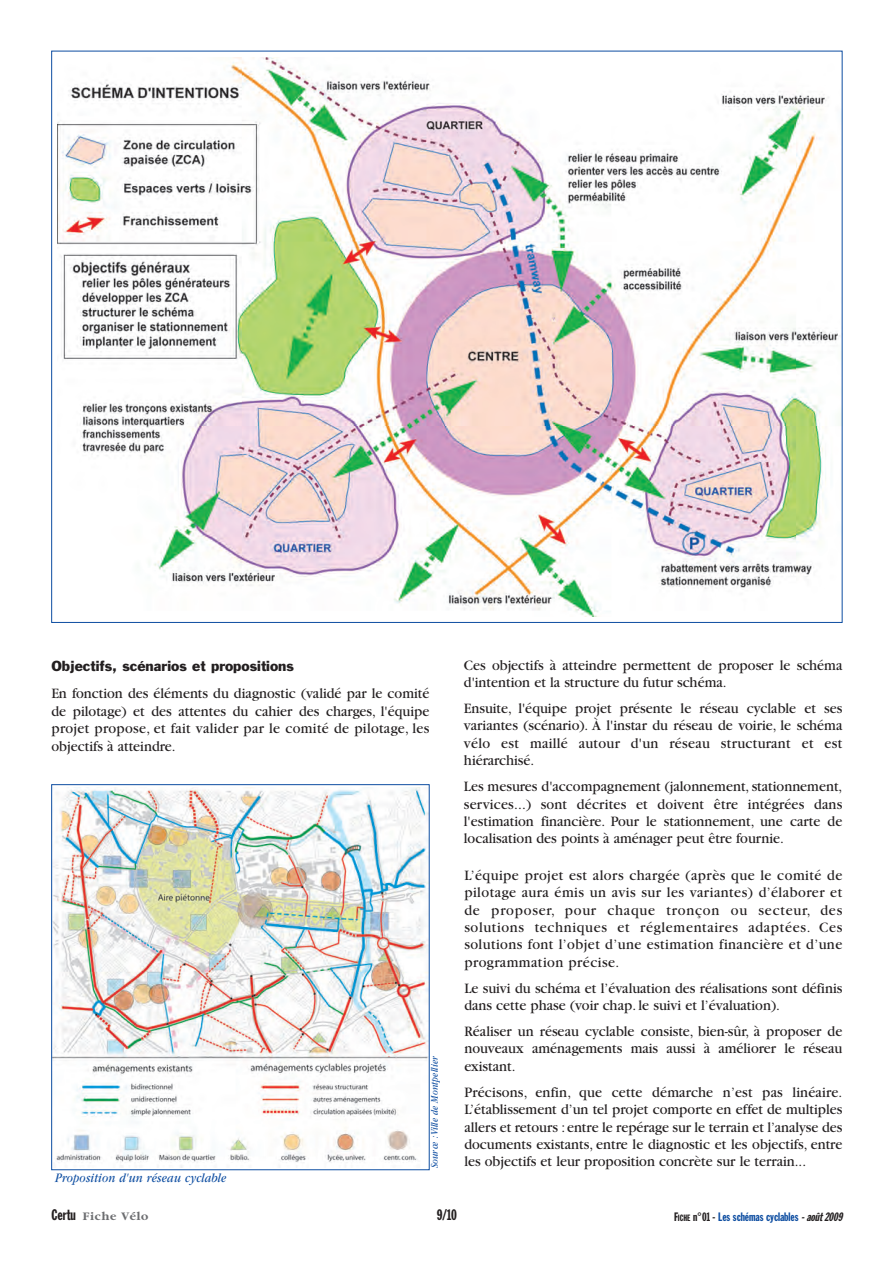
<style>
.page{position:relative;width:893px;height:1263px;background:#fff}
.page>*{position:absolute;margin:0;border:0;box-sizing:border-box;transform-origin:0 0}
.t1{font:15px/17.4px "Garamond";color:#231f20;text-align:justify;scale:.95 1}
.t2{font:15px "Franklin Gothic Extra Cond";color:#231f20}
.t3{font:13.5px "Franklin Gothic";color:#231f20}
.t4{font:italic 13.5px "Garamond";letter-spacing:.015em;color:#0d4da1;scale:.85 1}
.t5{font:12px "Franklin Gothic Extra Cond";color:#0d4da1}
.t6{font:700 12px "Garamond";letter-spacing:.055em;color:#6c6d70}
.t7{font:italic 10.5px "Garamond";letter-spacing:.015em;color:#0d4da1;scale:.85 1}
.s1{font-family:"Franklin Gothic Extra Cond";font-weight:400;font-size:15px;color:#231f20}
.s2{color:#231f20}
.s3{font-size:9px;color:#231f20}
.s4{font-style:italic;color:#231f20}
</style>
<div class="page">
<img style="left:58px;top:57px;width:782px;height:559px">
<img style="left:53px;top:787px;width:374px;height:380px">
<div style="left:51px;top:784px;width:378px;height:386px;border:1px solid #0d4da1"></div>
<p class="t3" style="left:51px;top:660px;width:244px">Objectifs, scénarios et propositions</p>
<p class="t1" style="left:51px;top:686px;width:399px">En fonction des éléments du diagnostic (validé par le comité de pilotage) et des attentes du cahier des charges, l'équipe projet propose, et fait valider par le comité de pilotage, les objectifs à atteindre.</p>
<p class="t4" style="left:55px;top:1173px;width:203px">Proposition d'un réseau cyclable</p>
<p class="t7" style="left:431px;top:1168px;width:134px;rotate:-90deg">Source :Ville de Montpellier</p>
<p class="t1" style="left:464px;top:658px;width:400px">Ces objectifs à atteindre permettent de proposer le schéma d'intention et la structure du futur schéma.</p>
<p class="t1" style="left:464px;top:701px;width:400px">Ensuite, l'équipe projet présente le réseau cyclable et ses variantes (scénario). À l'instar du réseau de voirie, le schéma vélo est maillé autour d'un réseau structurant et est hiérarchisé.</p>
<p class="t1" style="left:464px;top:779px;width:400px">Les mesures d'accompagnement (jalonnement, stationnement, services...) sont décrites et doivent être intégrées dans l'estimation financière. Pour le stationnement, une carte de localisation des points à aménager peut être fournie.</p>
<p class="t1" style="left:464px;top:868px;width:399px">L’équipe projet est alors chargée (après que le comité de pilotage aura émis un avis sur les variantes) d’élaborer et de proposer, pour chaque tronçon ou secteur, des solutions techniques et réglementaires adaptées. Ces solutions font l’objet d’une estimation financière et d’une programmation précise.</p>
<p class="t1" style="left:464px;top:981px;width:399px">Le suivi du schéma et l’évaluation des réalisations sont définis dans cette phase (voir chap. le suivi et l’évaluation).</p>
<p class="t1" style="left:464px;top:1024px;width:399px">Réaliser un réseau cyclable consiste, bien-sûr, à proposer de nouveaux aménagements mais aussi à améliorer le réseau existant.</p>
<p class="t1" style="left:464px;top:1085px;width:399px">Précisons, enfin, que cette démarche n’est pas linéaire.<br>L’établissement d’un tel projet comporte en effet de multiples allers et retours :entre le repérage sur le terrain et l’analyse des documents existants, entre le diagnostic et les objectifs, entre les objectifs et leur proposition concrète sur le terrain...</p>
<p class="t6" style="left:51px;top:1212px;width:98px"><span class="s1">Certu</span> Fiche Vélo</p>
<p class="t2" style="left:437px;top:1210px;width:22px">9/10</p>
<p class="t5" style="left:674px;top:1213px;width:172px"><span class="s2">F</span><span class="s3">ICHE</span> <span class="s2">n°01 -</span> Les schémas cyclables <span class="s4">-août 2009</span></p>
</div>
